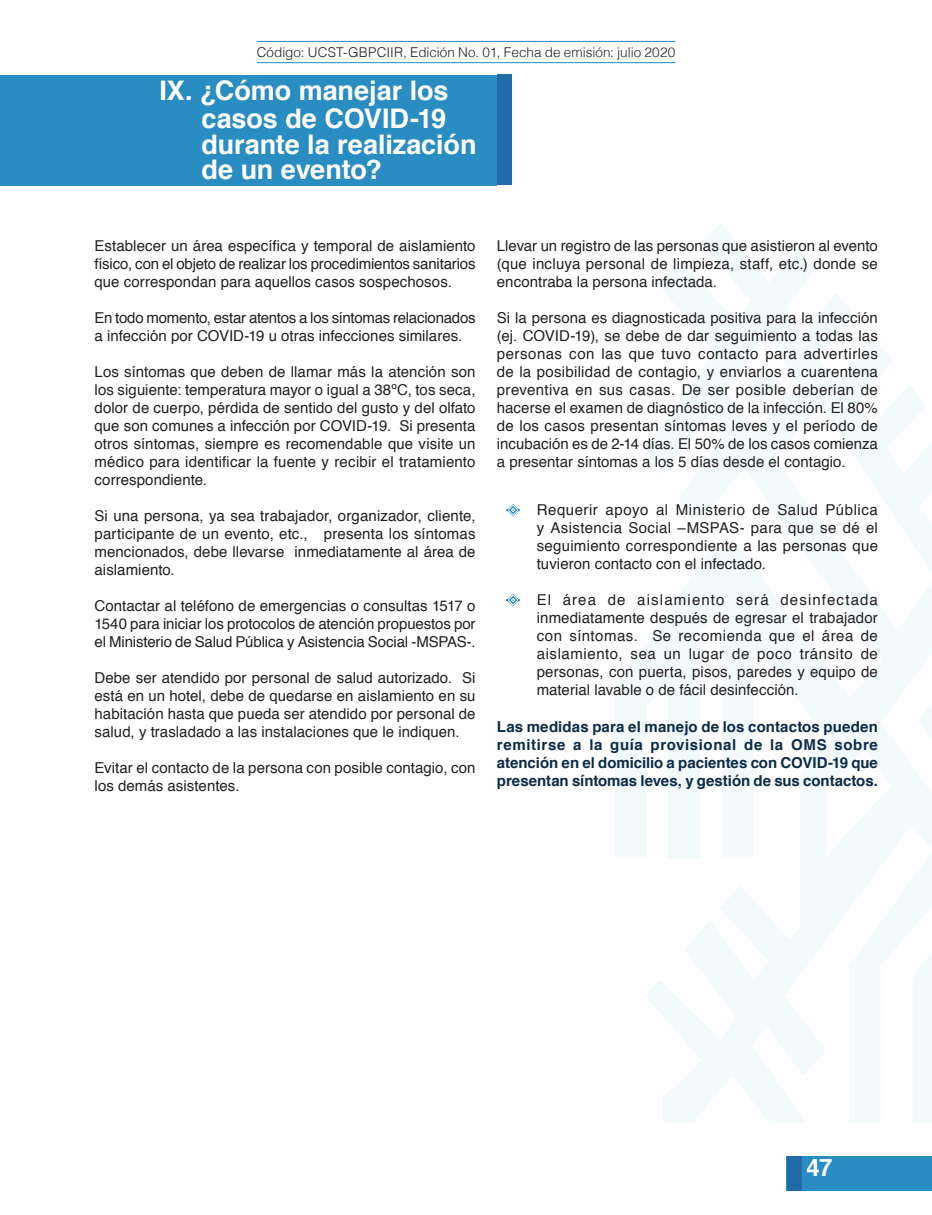
<style>
.page{position:relative;width:932px;height:1215px;background:#fff}
.page>*{position:absolute;margin:0;border:0;box-sizing:border-box;transform-origin:0 0}
.t1{font:700 27px/28px "Helvetica";letter-spacing:-.005em;color:#fff;text-align:right}
.t2{font:700 24px "Helvetica";color:#fff}
.t3{font:15px/18px "Helvetica";letter-spacing:.005em;color:#231f20;text-align:justify}
.t4{font:700 15px/18px "Helvetica";color:#0c2a49;text-align:justify}
.t5{font:300 13.5px "Helvetica";color:#231f20}
</style>
<div class="page">
<div style="left:786px;top:1156px;width:146px;height:34px;background:#298dc2"></div>
<div style="left:786px;top:1156px;width:15px;height:34px;background:#206ba8"></div>
<hr style="left:257px;top:62px;width:418px;height:1px;background:#2189c0">
<hr style="left:257px;top:41px;width:418px;height:1px;background:#2189c0">
<svg style="left:615px;top:224px;width:317px;height:899px"></svg>
<svg style="left:506px;top:504px;width:14px;height:12px"></svg>
<svg style="left:506px;top:594px;width:14px;height:12px"></svg>
<div style="left:0;top:75px;width:497px;height:111px;background:#298dc2"></div>
<div style="left:497px;top:74px;width:14px;height:111px;background:#206ba8"></div>
<p class="t5" style="left:257px;top:40px;width:420px">Código: UCST-GBPCIIR, Edición No. 01, Fecha de emisión: julio 2020</p>
<h1 class="t1" style="left:159px;top:77px;width:291px">IX. ¿Cómo manejar los casos de COVID-19</h1>
<h1 class="t1" style="left:201px;top:132px;width:276px;line-height:25.5px;text-align:left">durante la realización de un evento?</h1>
<p class="t3" style="left:94px;top:238px;width:382px">Establecer un área específica y temporal de aislamiento físico, con el objeto de realizar los procedimientos sanitarios que correspondan para aquellos casos sospechosos.</p>
<p class="t3" style="left:94px;top:310px;width:382px">En todo momento, estar atentos a los síntomas relacionados a infección por COVID-19 u otras infecciones similares.</p>
<p class="t3" style="left:94px;top:364px;width:382px">Los síntomas que deben de llamar más la atención son los siguiente: temperatura mayor o igual a 38ºC, tos seca, dolor de cuerpo, pérdida de sentido del gusto y del olfato que son comunes a infección por COVID-19. Si presenta otros síntomas, siempre es recomendable que visite un médico para identificar la fuente y recibir el tratamiento correspondiente.</p>
<p class="t3" style="left:94px;top:508px;width:382px">Si una persona, ya sea trabajador, organizador, cliente, participante de un evento, etc., presenta los síntomas mencionados, debe llevarse inmediatamente al área de aislamiento.</p>
<p class="t3" style="left:94px;top:598px;width:382px">Contactar al teléfono de emergencias o consultas 1517 o 1540 para iniciar los protocolos de atención propuestos por el Ministerio de Salud Pública y Asistencia Social -MSPAS-.</p>
<p class="t3" style="left:94px;top:670px;width:382px">Debe ser atendido por personal de salud autorizado. Si está en un hotel, debe de quedarse en aislamiento en su habitación hasta que pueda ser atendido por personal de salud, y trasladado a las instalaciones que le indiquen.</p>
<p class="t3" style="left:94px;top:760px;width:382px">Evitar el contacto de la persona con posible contagio, con los demás asistentes.</p>
<p class="t3" style="left:497px;top:238px;width:382px">Llevar un registro de las personas que asistieron al evento (que incluya personal de limpieza, staff, etc.) donde se encontraba la persona infectada.</p>
<p class="t3" style="left:497px;top:310px;width:382px">Si la persona es diagnosticada positiva para la infección (ej. COVID-19), se debe de dar seguimiento a todas las personas con las que tuvo contacto para advertirles de la posibilidad de contagio, y enviarlos a cuarentena preventiva en sus casas. De ser posible deberían de hacerse el examen de diagnóstico de la infección. El 80% de los casos presentan síntomas leves y el período de incubación es de 2-14 días. El 50% de los casos comienza a presentar síntomas a los 5 días desde el contagio.</p>
<p class="t3" style="left:536px;top:501px;width:343px">Requerir apoyo al Ministerio de Salud Pública y Asistencia Social –MSPAS- para que se dé el seguimiento correspondiente a las personas que tuvieron contacto con el infectado.</p>
<p class="t3" style="left:536px;top:591px;width:343px">El área de aislamiento será desinfectada inmediatamente después de egresar el trabajador con síntomas. Se recomienda que el área de aislamiento, sea un lugar de poco tránsito de personas, con puerta, pisos, paredes y equipo de material lavable o de fácil desinfección.</p>
<p class="t4" style="left:497px;top:718px;width:382px">Las medidas para el manejo de los contactos pueden remitirse a la guía provisional de la OMS sobre atención en el domicilio a pacientes con COVID-19 que presentan síntomas leves, y gestión de sus contactos.</p>
<h2 class="t2" style="left:806px;top:1148px;width:28px">47</h2>
</div>
